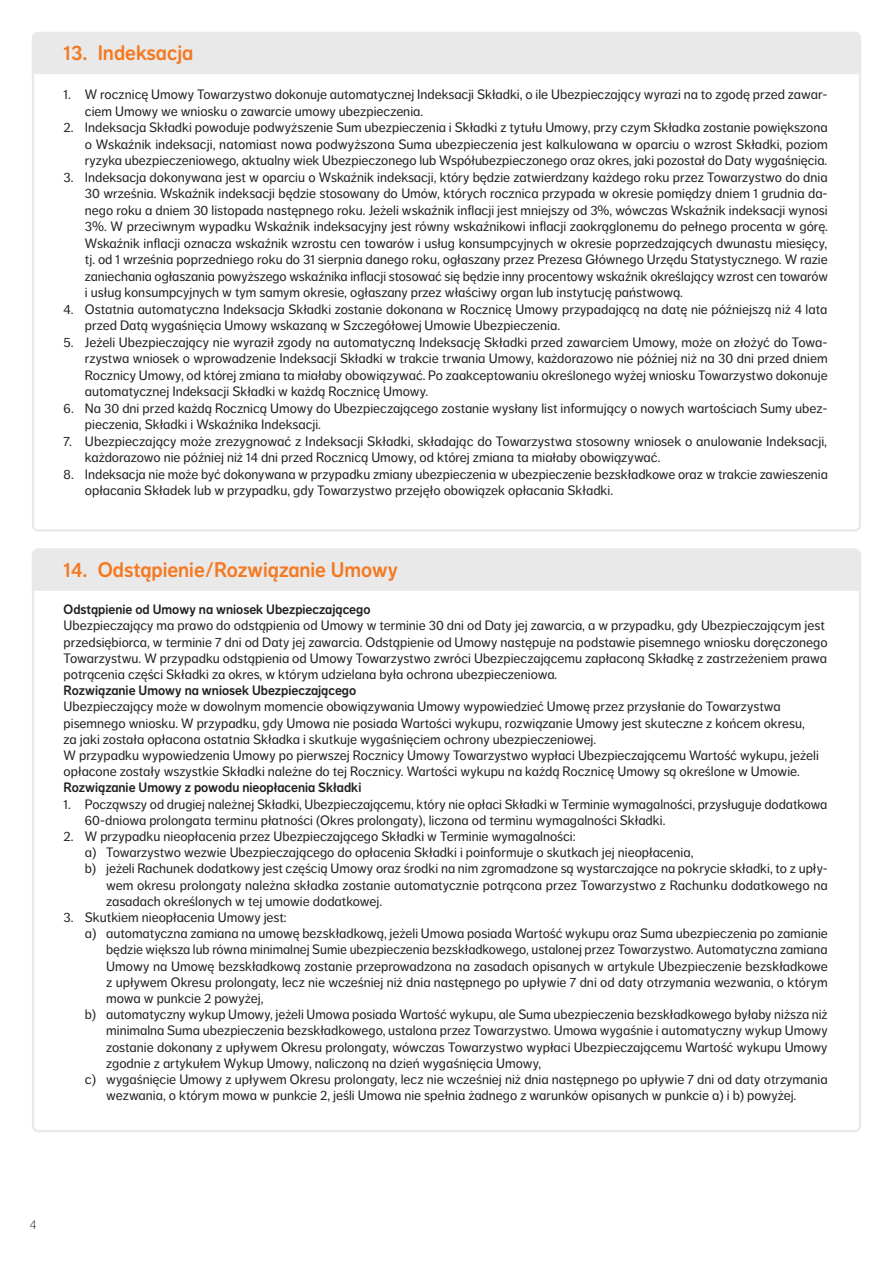
<style>
.page{position:relative;width:893px;height:1263px;background:#fff}
.page>*{position:absolute;margin:0;border:0;box-sizing:border-box;transform-origin:0 0}
.new_podtyyul_12{font:21px "NN Dagny Display";color:#f47921}
.punkt_RE{font:13.5px/16.5px "NN Dagny Text";color:#231f20}
.podpunkt_RE{font:13.5px/16.2px "NN Dagny Text";color:#231f20;text-align:justify}
._004_Akapit_zwykły_R{font:13.5px/16.2px "NN Dagny Text";color:#231f20}
._004_Akapit_zwykły_R-2{font:13.5px "NN Dagny Display";color:#231f20}
.t1{font:300 12.75px "NN Dagny Text";color:#231f20}
</style>
<div class="page">
<div style="left:35px;top:35px;width:823px;height:39px;background:#e9e9e9"></div>
<div style="left:32px;top:548px;width:829px;height:44px;background:#e9e9e9"></div>
<p class="new_podtyyul_12" style="left:64px;top:40px;width:131px">13. Indeksacja</p>
<p class="punkt_RE" style="left:85px;top:86px;width:744px;text-indent:-21px">1. W rocznicę Umowy Towarzystwo dokonuje automatycznej Indeksacji Składki, o ile Ubezpieczający wyrazi na to zgodę przed zawar&shy;ciem Umowy we wniosku o zawarcie umowy ubezpieczenia.</p>
<p class="punkt_RE" style="left:85px;top:119px;width:745px;text-align:justify;text-indent:-21px">2. Indeksacja Składki powoduje podwyższenie Sum ubezpieczenia i Składki z tytułu Umowy, przy czym Składka zostanie powiększona o Wskaźnik indeksacji, natomiast nowa podwyższona Suma ubezpieczenia jest kalkulowana w oparciu o wzrost Składki, poziom ryzyka ubezpieczeniowego, aktualny wiek Ubezpieczonego lub Współubezpieczonego oraz okres, jaki pozostał do Daty wygaśnięcia.</p>
<p class="punkt_RE" style="left:85px;top:169px;width:745px;text-align:justify;text-indent:-21px">3. Indeksacja dokonywana jest w oparciu o Wskaźnik indeksacji, który będzie zatwierdzany każdego roku przez Towarzystwo do dnia 30 września. Wskaźnik indeksacji będzie stosowany do Umów, których rocznica przypada w okresie pomiędzy dniem 1 grudnia da&shy;nego roku a dniem 30 listopada następnego roku. Jeżeli wskaźnik inflacji jest mniejszy od 3%, wówczas Wskaźnik indeksacji wynosi 3%. W przeciwnym wypadku Wskaźnik indeksacyjny jest równy wskaźnikowi inflacji zaokrąglonemu do pełnego procenta w górę.<br>Wskaźnik inflacji oznacza wskaźnik wzrostu cen towarów i usług konsumpcyjnych w okresie poprzedzających dwunastu miesięcy, tj. od 1 września poprzedniego roku do 31 sierpnia danego roku, ogłaszany przez Prezesa Głównego Urzędu Statystycznego. W razie zaniechania ogłaszania powyższego wskaźnika inflacji stosować się będzie inny procentowy wskaźnik określający wzrost cen towarów i usług konsumpcyjnych w tym samym okresie, ogłaszany przez właściwy organ lub instytucję państwową.</p>
<p class="punkt_RE" style="left:85px;top:301px;width:744px;text-indent:-21px">4. Ostatnia automatyczna Indeksacja Składki zostanie dokonana w Rocznicę Umowy przypadającą na datę nie późniejszą niż 4 lata przed Datą wygaśnięcia Umowy wskazaną w Szczegółowej Umowie Ubezpieczenia.</p>
<p class="punkt_RE" style="left:85px;top:334px;width:744px;text-align:justify;text-indent:-21px">5. Jeżeli Ubezpieczający nie wyraził zgody na automatyczną Indeksację Składki przed zawarciem Umowy, może on złożyć do Towa&shy;rzystwa wniosek o wprowadzenie Indeksacji Składki w trakcie trwania Umowy, każdorazowo nie później niż na 30 dni przed dniem Rocznicy Umowy, od której zmiana ta miałaby obowiązywać. Po zaakceptowaniu określonego wyżej wniosku Towarzystwo dokonuje automatycznej Indeksacji Składki w każdą Rocznicę Umowy.</p>
<p class="punkt_RE" style="left:85px;top:400px;width:744px;text-indent:-21px">6. Na 30 dni przed każdą Rocznicą Umowy do Ubezpieczającego zostanie wysłany list informujący o nowych wartościach Sumy ubez&shy;pieczenia, Składki i Wskaźnika Indeksacji.</p>
<p class="punkt_RE" style="left:85px;top:433px;width:744px;text-indent:-21px">7. Ubezpieczający może zrezygnować z Indeksacji Składki, składając do Towarzystwa stosowny wniosek o anulowanie Indeksacji, każdorazowo nie później niż 14 dni przed Rocznicą Umowy, od której zmiana ta miałaby obowiązywać.</p>
<p class="punkt_RE" style="left:85px;top:466px;width:744px;text-indent:-21px">8. Indeksacja nie może być dokonywana w przypadku zmiany ubezpieczenia w ubezpieczenie bezskładkowe oraz w trakcie zawieszenia opłacania Składek lub w przypadku, gdy Towarzystwo przejęło obowiązek opłacania Składki.</p>
<p class="new_podtyyul_12" style="left:64px;top:557px;width:336px">14. Odstąpienie/Rozwiązanie Umowy</p>
<p class="_004_Akapit_zwykły_R-2" style="left:64px;top:602px;width:308px">Odstąpienie od Umowy na wniosek Ubezpieczającego</p>
<p class="_004_Akapit_zwykły_R" style="left:64px;top:618px;width:765px">Ubezpieczający ma prawo do odstąpienia od Umowy w terminie 30 dni od Daty jej zawarcia, a w przypadku, gdy Ubezpieczającym jest przedsiębiorca, w terminie 7 dni od Daty jej zawarcia. Odstąpienie od Umowy następuje na podstawie pisemnego wniosku doręczonego Towarzystwu. W przypadku odstąpienia od Umowy Towarzystwo zwróci Ubezpieczającemu zapłaconą Składkę z zastrzeżeniem prawa potrącenia części Składki za okres, w którym udzielana była ochrona ubezpieczeniowa.</p>
<p class="_004_Akapit_zwykły_R-2" style="left:64px;top:683px;width:294px">Rozwiązanie Umowy na wniosek Ubezpieczającego</p>
<p class="_004_Akapit_zwykły_R" style="left:64px;top:699px;width:743px">Ubezpieczający może w dowolnym momencie obowiązywania Umowy wypowiedzieć Umowę przez przysłanie do Towarzystwa pisemnego wniosku. W przypadku, gdy Umowa nie posiada Wartości wykupu, rozwiązanie Umowy jest skuteczne z końcem okresu, za jaki została opłacona ostatnia Składka i skutkuje wygaśnięciem ochrony ubezpieczeniowej.</p>
<p class="_004_Akapit_zwykły_R" style="left:64px;top:747px;width:757px">W przypadku wypowiedzenia Umowy po pierwszej Rocznicy Umowy Towarzystwo wypłaci Ubezpieczającemu Wartość wykupu, jeżeli opłacone zostały wszystkie Składki należne do tej Rocznicy. Wartości wykupu na każdą Rocznicę Umowy są określone w Umowie.</p>
<p class="_004_Akapit_zwykły_R-2" style="left:64px;top:780px;width:299px">Rozwiązanie Umowy z powodu nieopłacenia Składki</p>
<p class="punkt_RE" style="left:85px;top:796px;width:744px;text-indent:-21px">1. Począwszy od drugiej należnej Składki, Ubezpieczającemu, który nie opłaci Składki w Terminie wymagalności, przysługuje dodatkowa<br>60-dniowa prolongata terminu płatności (Okres prolongaty), liczona od terminu wymagalności Składki.</p>
<p class="punkt_RE" style="left:64px;top:828px;width:513px">2. W przypadku nieopłacenia przez Ubezpieczającego Składki w Terminie wymagalności:</p>
<p class="podpunkt_RE" style="left:85px;top:844px;width:610px">a) Towarzystwo wezwie Ubezpieczającego do opłacenia Składki i poinformuje o skutkach jej nieopłacenia,</p>
<p class="podpunkt_RE" style="left:106px;top:861px;width:723px;text-indent:-21px">b) jeżeli Rachunek dodatkowy jest częścią Umowy oraz środki na nim zgromadzone są wystarczające na pokrycie składki, to z upły&shy;wem okresu prolongaty należna składka zostanie automatycznie potrącona przez Towarzystwo z Rachunku dodatkowego na zasadach określonych w tej umowie dodatkowej.</p>
<p class="punkt_RE" style="left:64px;top:909px;width:225px">3. Skutkiem nieopłacenia Umowy jest:</p>
<p class="podpunkt_RE" style="left:106px;top:925px;width:723px;text-indent:-21px">a) automatyczna zamiana na umowę bezskładkową, jeżeli Umowa posiada Wartość wykupu oraz Suma ubezpieczenia po zamianie będzie większa lub równa minimalnej Sumie ubezpieczenia bezskładkowego, ustalonej przez Towarzystwo. Automatyczna zamiana Umowy na Umowę bezskładkową zostanie przeprowadzona na zasadach opisanych w artykule Ubezpieczenie bezskładkowe z upływem Okresu prolongaty, lecz nie wcześniej niż dnia następnego po upływie 7 dni od daty otrzymania wezwania, o którym mowa w punkcie 2 powyżej,</p>
<p class="podpunkt_RE" style="left:106px;top:1006px;width:723px;text-indent:-21px">b) automatyczny wykup Umowy, jeżeli Umowa posiada Wartość wykupu, ale Suma ubezpieczenia bezskładkowego byłaby niższa niż minimalna Suma ubezpieczenia bezskładkowego, ustalona przez Towarzystwo. Umowa wygaśnie i automatyczny wykup Umowy zostanie dokonany z upływem Okresu prolongaty, wówczas Towarzystwo wypłaci Ubezpieczającemu Wartość wykupu Umowy zgodnie z artykułem Wykup Umowy, naliczoną na dzień wygaśnięcia Umowy,</p>
<p class="podpunkt_RE" style="left:106px;top:1071px;width:723px;text-indent:-21px">c) wygaśnięcie Umowy z upływem Okresu prolongaty, lecz nie wcześniej niż dnia następnego po upływie 7 dni od daty otrzymania wezwania, o którym mowa w punkcie 2, jeśli Umowa nie spełnia żadnego z warunków opisanych w punkcie a) i b) powyżej.</p>
<p class="t1" style="left:30px;top:1217px;width:8px">4</p>
</div>
